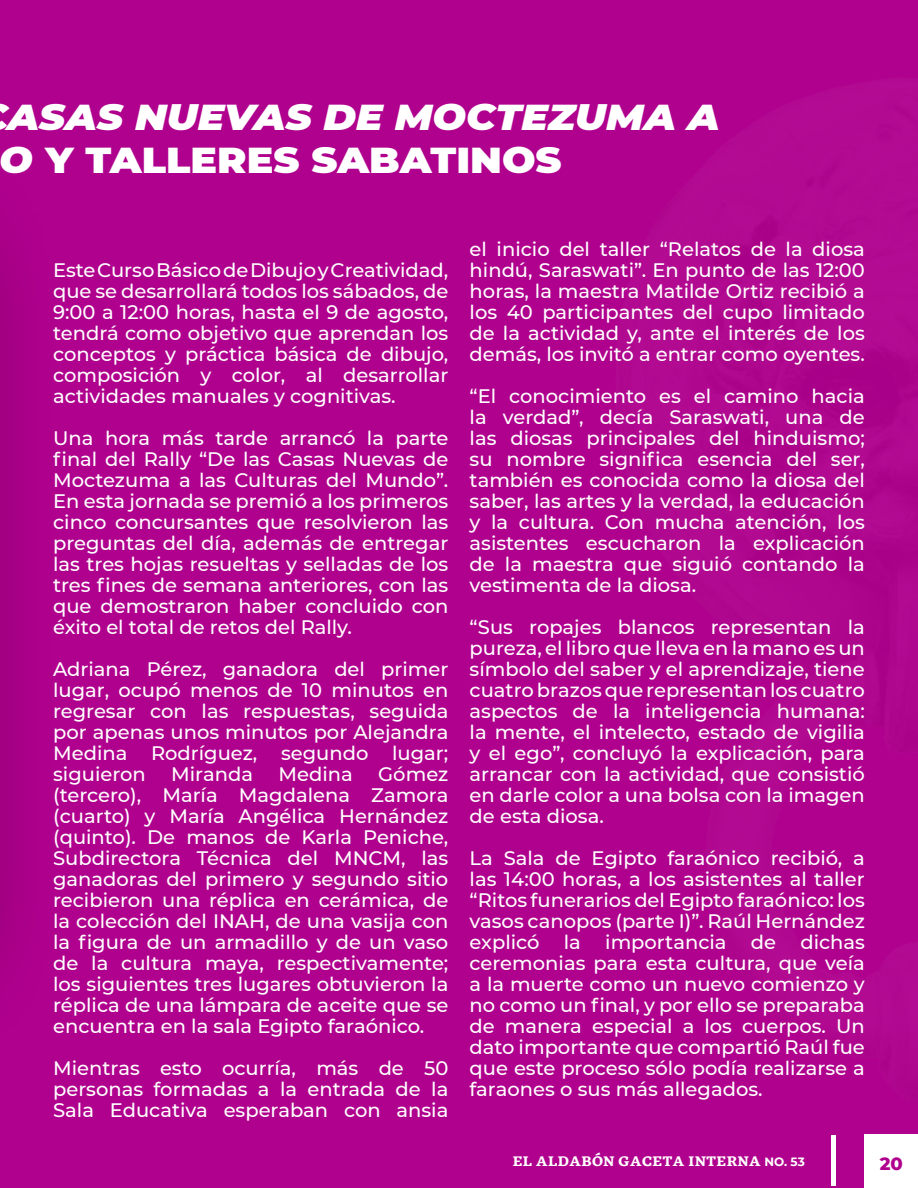
<style>
.page{position:relative;width:918px;height:1188px;background:#b0008e}
.page>*{position:absolute;margin:0;border:0;box-sizing:border-box;transform-origin:0 0}
.t1{font:italic 900 36px/43.2px "Montserrat";color:#fff;scale:1.1 1}
.t2{font:500 19.5px/21px "Montserrat";color:#fff;text-align:justify}
.t3{font:800 18px "Montserrat";color:#b0008e}
.t4{font:700 12px "GMX";color:#fff}
.s1{font-style:normal}
.s2{font-family:"Montserrat"}
</style>
<div class="page">
<img style="left:633px;top:78px;width:285px;height:1057px">
<hr style="left:831px;top:1136px;width:4px;height:50px;background:#fff">
<div style="left:865px;top:1135px;width:53px;height:53px;background:#fff"></div>
<h1 class="t1" style="left:0;top:93px;width:656px">ASAS NUEVAS DE MOCTEZUMA A<br>O <span class="s1">Y TALLERES SABATINOS</span></h1>
<p class="t2" style="left:53px;top:258px;width:397px">Este Curso Básico de Dibujo y Creatividad, que se desarrollará todos los sábados, de 9:00 a 12:00 horas, hasta el 9 de agosto, tendrá como objetivo que aprendan los conceptos y práctica básica de dibujo, composición y color, al desarrollar actividades manuales y cognitivas.</p>
<p class="t2" style="left:53px;top:426px;width:397px">Una hora más tarde arrancó la parte final del Rally “De las Casas Nuevas de Moctezuma a las Culturas del Mundo”.<br>En esta jornada se premió a los primeros cinco concursantes que resolvieron las preguntas del día, además de entregar las tres hojas resueltas y selladas de los tres fines de semana anteriores, con las que demostraron haber concluido con éxito el total de retos del Rally.</p>
<p class="t2" style="left:53px;top:657px;width:397px">Adriana Pérez, ganadora del primer lugar, ocupó menos de 10 minutos en regresar con las respuestas, seguida por apenas unos minutos por Alejandra Medina Rodríguez, segundo lugar; siguieron</p>
<p class="t2" style="left:171px;top:762px;width:83px">Miranda</p>
<p class="t2" style="left:279px;top:762px;width:76px">Medina</p>
<p class="t2" style="left:53px;top:762px;width:397px;text-indent:325px">Gómez (tercero), María Magdalena Zamora (cuarto) y María Angélica Hernández (quinto). De manos de Karla Peniche, Subdirectora Técnica del MNCM, las ganadoras del primero y segundo sitio recibieron una réplica en cerámica, de la colección del INAH, de una vasija con la figura de un armadillo y de un vaso de la cultura maya, respectivamente; los siguientes tres lugares obtuvieron la réplica de una lámpara de aceite que se encuentra en la sala Egipto faraónico.</p>
<p class="t2" style="left:53px;top:1056px;width:397px">Mientras esto ocurría, más de 50 personas formadas a la entrada de la Sala Educativa esperaban con ansia</p>
<p class="t2" style="left:470px;top:237px;width:397px">el inicio del taller “Relatos de la diosa hindú, Saraswati”. En punto de las 12:00 horas, la maestra Matilde Ortiz recibió a los 40 participantes del cupo limitado de la actividad y, ante el interés de los demás, los invitó a entrar como oyentes.</p>
<p class="t2" style="left:470px;top:384px;width:397px">“El conocimiento es el camino hacia la verdad”, decía Saraswati, una de las diosas principales del hinduismo; su nombre significa esencia del ser, también es conocida como la diosa del saber, las artes y la verdad, la educación y la cultura. Con mucha atención, los asistentes escucharon la explicación de la maestra que siguió contando la vestimenta de la diosa.</p>
<p class="t2" style="left:470px;top:616px;width:397px">“Sus ropajes blancos representan la pureza, el libro que lleva en la mano es un símbolo del saber y el aprendizaje, tiene cuatro brazos que representan los cuatro aspectos de la inteligencia humana: la mente, el intelecto, estado de vigilia y el ego”, concluyó la explicación, para arrancar con la actividad, que consistió en darle color a una bolsa con la imagen de esta diosa.</p>
<p class="t2" style="left:470px;top:847px;width:397px">La Sala de Egipto faraónico recibió, a las 14:00 horas, a los asistentes al taller “Ritos funerarios del Egipto faraónico: los vasos canopos (parte I)”. Raúl Hernández explicó la importancia de dichas ceremonias para esta cultura, que veía a la muerte como un nuevo comienzo y no como un final, y por ello se preparaba de manera especial a los cuerpos. Un dato importante que compartió Raúl fue que este proceso sólo podía realizarse a faraones o sus más allegados.</p>
<p class="t4" style="left:512px;top:1153px;width:294px">EL ALDABÓN GACETA INTERNA <span class="s2">NO. 53</span></p>
<p class="t3" style="left:880px;top:1151px;width:25px">20</p>
</div>
